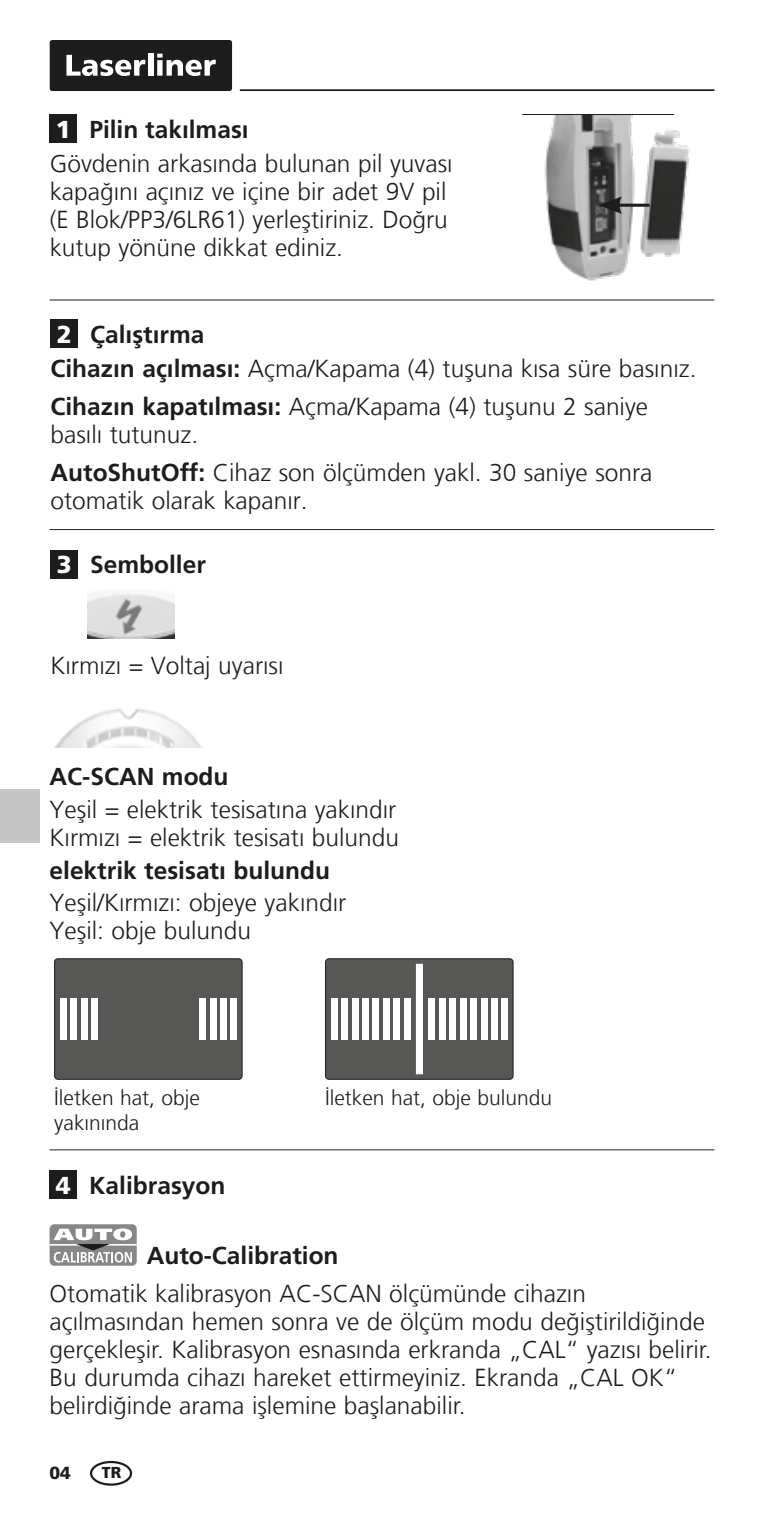
<style>
.page{position:relative;width:764px;height:1513px;background:#fff}
.page>*{position:absolute;margin:0;border:0;box-sizing:border-box;transform-origin:0 0}
.t1{font:300 24.5px/28px "Frutiger LT Com";color:#1d1d1b}
.t2{font:700 24.5px "Frutiger LT Com";color:#1d1d1b}
.t3{font:900 24.5px "Frutiger LT Com";color:#fff}
.t4{font:300 21px/24.5px "Frutiger LT Com";color:#1d1d1b}
.t5{font:900 17.5px "Frutiger LT Com";color:#1d1d1b}
.t6{font:900 15.75px "Frutiger LT Com";color:#1d1d1b}
.s1{font-weight:700}
</style>
<div class="page">
<hr style="left:240px;top:89px;width:474px;height:2px;background:#1d1d1b">
<div style="left:50px;top:40px;width:182px;height:51px;background:#1d1d1b;border-radius:3px"></div>
<svg style="left:66px;top:55px;width:79px;height:21px"></svg>
<div style="left:148px;top:53px;width:5px;height:23px;background:#fff"></div>
<svg style="left:157px;top:54px;width:59px;height:22px"></svg>
<div style="left:50px;top:114px;width:27px;height:29px;background:#1d1d1b"></div>
<div style="left:50px;top:319px;width:28px;height:29px;background:#1d1d1b"></div>
<img style="left:544px;top:115px;width:146px;height:166px">
<hr style="left:616px;top:204px;width:34px;height:3px;background:#1d1d1b">
<svg style="left:598px;top:196px;width:24px;height:18px"></svg>
<hr style="left:522px;top:114px;width:152px;height:1px;background:#1d1d1b">
<hr style="left:50px;top:299px;width:664px;height:2px;background:#1d1d1b">
<hr style="left:50px;top:529px;width:664px;height:1px;background:#1d1d1b">
<hr style="left:50px;top:1149px;width:664px;height:1px;background:#1d1d1b">
<img style="left:55px;top:708px;width:147px;height:39px">
<div style="left:50px;top:550px;width:28px;height:28px;background:#1d1d1b"></div>
<img style="left:88px;top:593px;width:86px;height:45px">
<svg style="left:50px;top:1224px;width:87px;height:42px"></svg>
<div style="left:50px;top:1170px;width:27px;height:29px;background:#1d1d1b"></div>
<div style="left:0;top:790px;width:40px;height:53px;background:#c6c6c6"></div>
<div style="left:90px;top:1461px;width:42px;height:25px;border:2px solid #1d1d1b;border-radius:50%"></div>
<div style="left:55px;top:959px;width:187px;height:120px;background:#575756;border-radius:3px"></div>
<div style="left:54px;top:958px;width:188px;height:122px;border:1px solid #1d1d1b;border-radius:3px"></div>
<div style="left:60px;top:998px;width:7px;height:42px;background:#fff"></div>
<div style="left:230px;top:998px;width:7px;height:42px;background:#fff"></div>
<div style="left:70px;top:998px;width:7px;height:42px;background:#fff"></div>
<div style="left:220px;top:998px;width:7px;height:42px;background:#fff"></div>
<div style="left:81px;top:998px;width:7px;height:42px;background:#fff"></div>
<div style="left:210px;top:998px;width:7px;height:42px;background:#fff"></div>
<div style="left:91px;top:998px;width:7px;height:42px;background:#fff"></div>
<div style="left:199px;top:998px;width:7px;height:42px;background:#fff"></div>
<div style="left:326px;top:959px;width:187px;height:120px;background:#575756;border-radius:3px"></div>
<div style="left:325px;top:958px;width:188px;height:122px;border:1px solid #1d1d1b;border-radius:3px"></div>
<div style="left:331px;top:998px;width:7px;height:42px;background:#fff"></div>
<div style="left:501px;top:998px;width:7px;height:42px;background:#fff"></div>
<div style="left:341px;top:998px;width:7px;height:42px;background:#fff"></div>
<div style="left:491px;top:998px;width:7px;height:42px;background:#fff"></div>
<div style="left:352px;top:998px;width:7px;height:42px;background:#fff"></div>
<div style="left:481px;top:998px;width:6px;height:42px;background:#fff"></div>
<div style="left:362px;top:998px;width:7px;height:42px;background:#fff"></div>
<div style="left:470px;top:998px;width:7px;height:42px;background:#fff"></div>
<div style="left:372px;top:998px;width:7px;height:42px;background:#fff"></div>
<div style="left:460px;top:998px;width:7px;height:42px;background:#fff"></div>
<div style="left:383px;top:998px;width:7px;height:42px;background:#fff"></div>
<div style="left:449px;top:998px;width:7px;height:42px;background:#fff"></div>
<div style="left:393px;top:998px;width:7px;height:42px;background:#fff"></div>
<div style="left:439px;top:998px;width:7px;height:42px;background:#fff"></div>
<div style="left:404px;top:998px;width:7px;height:42px;background:#fff"></div>
<div style="left:428px;top:998px;width:7px;height:42px;background:#fff"></div>
<div style="left:416px;top:964px;width:7px;height:110px;background:#fff"></div>
<p class="t3" style="left:56px;top:114px;width:16px">1</p>
<p class="t2" style="left:89px;top:115px;width:161px">Pilin takılması</p>
<p class="t1" style="left:50px;top:150px;width:404px">Gövdenin arkasında bulunan pil yuvası kapağını açınız ve içine bir adet 9V pil (E Blok/PP3/6LR61) yerleştiriniz. Doğru kutup yönüne dikkat ediniz.</p>
<p class="t3" style="left:57px;top:319px;width:16px">2</p>
<p class="t2" style="left:90px;top:320px;width:116px">Çalıştırma</p>
<p class="t1" style="left:50px;top:350px;width:647px;line-height:37.8px"><span class="s1">Cihazın açılması:</span> Açma/Kapama (4) tuşuna kısa süre basınız.<br><span class="s1">Cihazın kapatılması:</span> Açma/Kapama (4) tuşunu 2 saniye</p>
<p class="t1" style="left:50px;top:416px;width:603px;line-height:37.8px">basılı tutunuz.<br><span class="s1">AutoShutOff:</span> Cihaz son ölçümden yakl. 30 saniye sonra</p>
<p class="t1" style="left:50px;top:487px;width:259px">otomatik olarak kapanır.</p>
<p class="t3" style="left:57px;top:550px;width:16px">3</p>
<p class="t2" style="left:90px;top:550px;width:117px">Semboller</p>
<p class="t1" style="left:50px;top:651px;width:235px">Kırmızı = Voltaj uyarısı</p>
<p class="t2" style="left:50px;top:762px;width:180px">AC-SCAN modu</p>
<p class="t1" style="left:50px;top:795px;width:351px">Yeşil = elektrik tesisatına yakındır<br>Kırmızı = elektrik tesisatı bulundu</p>
<p class="t2" style="left:50px;top:856px;width:282px">elektrik tesisatı bulundu</p>
<p class="t1" style="left:50px;top:889px;width:298px">Yeşil/Kırmızı: objeye yakındır<br>Yeşil: obje bulundu</p>
<p class="t4" style="left:54px;top:1086px;width:147px">İletken hat, obje yakınında</p>
<p class="t4" style="left:325px;top:1086px;width:228px">İletken hat, obje bulundu</p>
<p class="t3" style="left:56px;top:1170px;width:16px">4</p>
<p class="t2" style="left:89px;top:1171px;width:138px">Kalibrasyon</p>
<p class="t2" style="left:147px;top:1241px;width:193px">Auto-Calibration</p>
<p class="t1" style="left:50px;top:1280px;width:664px">Otomatik kalibrasyon AC-SCAN ölçümünde cihazın açılmasından hemen sonra ve de ölçüm modu değiştirildiğinde gerçekleşir. Kalibrasyon esnasında erkranda „CAL“ yazısı belirir.<br>Bu durumda cihazı hareket ettirmeyiniz. Ekranda „CAL OK“ belirdiğinde arama işlemine başlanabilir.</p>
<p class="t5" style="left:50px;top:1462px;width:23px">04</p>
<p class="t6" style="left:102px;top:1463px;width:21px">TR</p>
</div>
